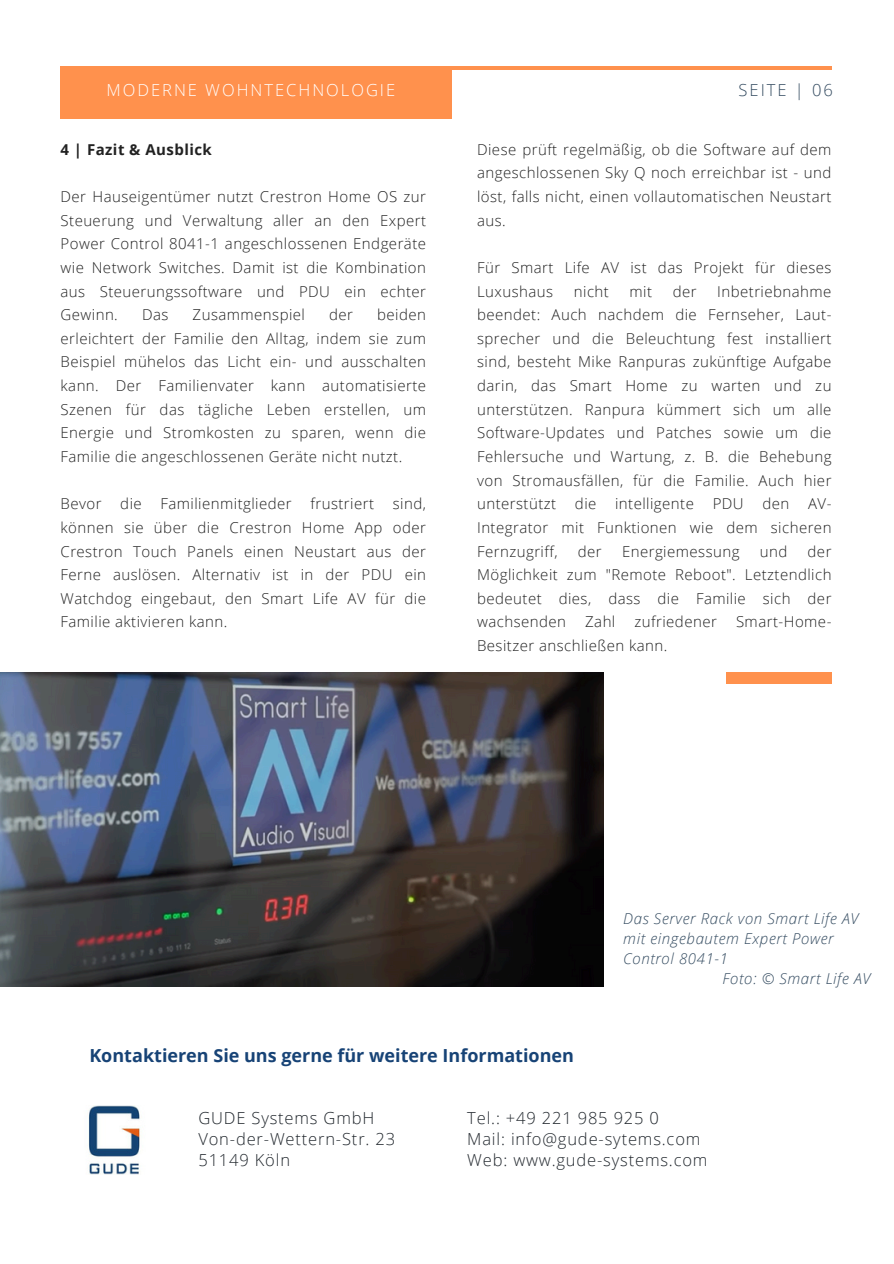
<style>
.page{position:relative;width:894px;height:1264px;background:#fff}
.page>*{position:absolute;margin:0;border:0;box-sizing:border-box;transform-origin:0 0}
.t1{font:700 18px "Open Sans";color:#174376}
.t2{font:300 16.5px/21.3px "Open Sans";letter-spacing:.05em;color:#21272d}
.t3{font:300 16.5px "Open Sans";letter-spacing:.12em;color:#fff}
.t4{font:300 16.5px "Open Sans";letter-spacing:.12em;color:#364d62}
.t5{font:300 15px/23.7px "Open Sans";letter-spacing:.03em;color:#222;text-align:justify}
.t6{font:italic 300 15px/20.2px "Open Sans";letter-spacing:.04em;color:#364d62}
.t7{font:700 15px "Open Sans";letter-spacing:.03em;color:#222}
</style>
<div class="page">
<hr style="left:61px;top:66px;width:770px;height:4px;background:#ff914d">
<img style="left:87px;top:1105px;width:53px;height:69px">
<div style="left:725px;top:673px;width:106px;height:10px;background:#ff914d"></div>
<div style="left:61px;top:70px;width:390px;height:48px;background:#ff914d"></div>
<img style="left:0;top:673px;width:603px;height:313px">
<p class="t3" style="left:106px;top:79px;width:290px">MODERNE WOHNTECHNOLOGIE</p>
<p class="t7" style="left:61px;top:139px;width:153px">4 | Fazit &amp; Ausblick</p>
<p class="t5" style="left:61px;top:184px;width:367px">Der Hauseigentümer nutzt Crestron Home OS zur Steuerung und Verwaltung aller an den Expert Power Control 8041-1 angeschlossenen Endgeräte wie Network Switches. Damit ist die Kombination aus Steuerungssoftware und PDU ein echter Gewinn.</p>
<p class="t5" style="left:61px;top:302px;width:367px;text-indent:316px">beiden erleichtert der Familie den Alltag, indem sie zum Beispiel mühelos das Licht ein- und ausschalten kann. Der Familienvater kann automatisierte Szenen für das tägliche Leben erstellen, um Energie und Stromkosten zu sparen, wenn die Familie die angeschlossenen Geräte nicht nutzt.</p>
<p class="t5" style="left:61px;top:491px;width:42px">Bevor</p>
<p class="t5" style="left:120px;top:491px;width:23px">die</p>
<p class="t5" style="left:160px;top:491px;width:133px">Familienmitglieder</p>
<p class="t5" style="left:310px;top:491px;width:65px">frustriert</p>
<p class="t5" style="left:142px;top:302px;width:28px">Das</p>
<p class="t5" style="left:192px;top:302px;width:114px">Zusammenspiel</p>
<p class="t5" style="left:329px;top:302px;width:25px">der</p>
<p class="t5" style="left:61px;top:491px;width:367px;text-indent:332px">sind, können sie über die Crestron Home App oder Crestron Touch Panels einen Neustart aus der Ferne auslösen. Alternativ ist in der PDU ein Watchdog eingebaut, den Smart Life AV für die Familie aktivieren kann.</p>
<p class="t4" style="left:738px;top:79px;width:96px">SEITE | 06</p>
<p class="t5" style="left:477px;top:137px;width:356px">Diese prüft regelmäßig, ob die Software auf dem angeschlossenen Sky Q noch erreichbar ist - und löst, falls nicht, einen vollautomatischen Neustart aus.</p>
<h1 class="t5" style="left:477px;top:255px;width:356px">Für Smart Life AV ist das Projekt für dieses<br>Luxushaus</h1>
<h1 class="t5" style="left:477px;top:279px;width:356px;text-indent:240px">Inbetriebnahme beendet: Auch nachdem die Fernseher, Laut&shy;sprecher und die Beleuchtung fest installiert sind, besteht Mike Ranpuras zukünftige Aufgabe darin, das Smart Home zu warten und zu unterstützen. Ranpura kümmert sich um alle Software-Updates und Patches sowie um die Fehlersuche und Wartung, z. B. die Behebung von Stromausfällen, für die Familie. Auch hier unterstützt die intelligente PDU den AV-Integrator mit Funktionen wie dem sicheren Fernzugriff,</h1>
<h1 class="t5" style="left:573px;top:279px;width:37px">nicht</h1>
<h1 class="t5" style="left:629px;top:279px;width:24px">mit</h1>
<h1 class="t5" style="left:672px;top:279px;width:25px">der</h1>
<h1 class="t5" style="left:477px;top:539px;width:356px;text-indent:330px">der Möglichkeit zum "Remote Reboot". Letztendlich bedeutet dies, dass die Familie sich der wachsenden</h1>
<h1 class="t5" style="left:577px;top:539px;width:25px">der</h1>
<h1 class="t5" style="left:621px;top:539px;width:119px">Energiemessung</h1>
<h1 class="t5" style="left:759px;top:539px;width:29px">und</h1>
<h1 class="t5" style="left:585px;top:609px;width:32px">Zahl</h1>
<h1 class="t5" style="left:634px;top:609px;width:84px">zufriedener</h1>
<h1 class="t5" style="left:735px;top:609px;width:97px">Smart-Home-</h1>
<h1 class="t5" style="left:477px;top:633px;width:192px">Besitzer anschließen kann.</h1>
<p class="t6" style="left:623px;top:907px;width:236px">Das Server Rack von Smart Life AV mit eingebautem Expert Power<br>Control 8041-1</p>
<p class="t6" style="left:722px;top:968px;width:149px">Foto: © Smart Life AV</p>
<p class="t1" style="left:89px;top:1042px;width:486px">Kontaktieren Sie uns gerne für weitere Informationen</p>
<p class="t2" style="left:198px;top:1106px;width:198px">GUDE Systems GmbH<br>Von-der-Wettern-Str. 23<br>51149 Köln</p>
<p class="t2" style="left:467px;top:1106px;width:242px">Tel.: +49 221 985 925 0<br>Mail: info@gude-sytems.com<br>Web: www.gude-systems.com</p>
</div>
